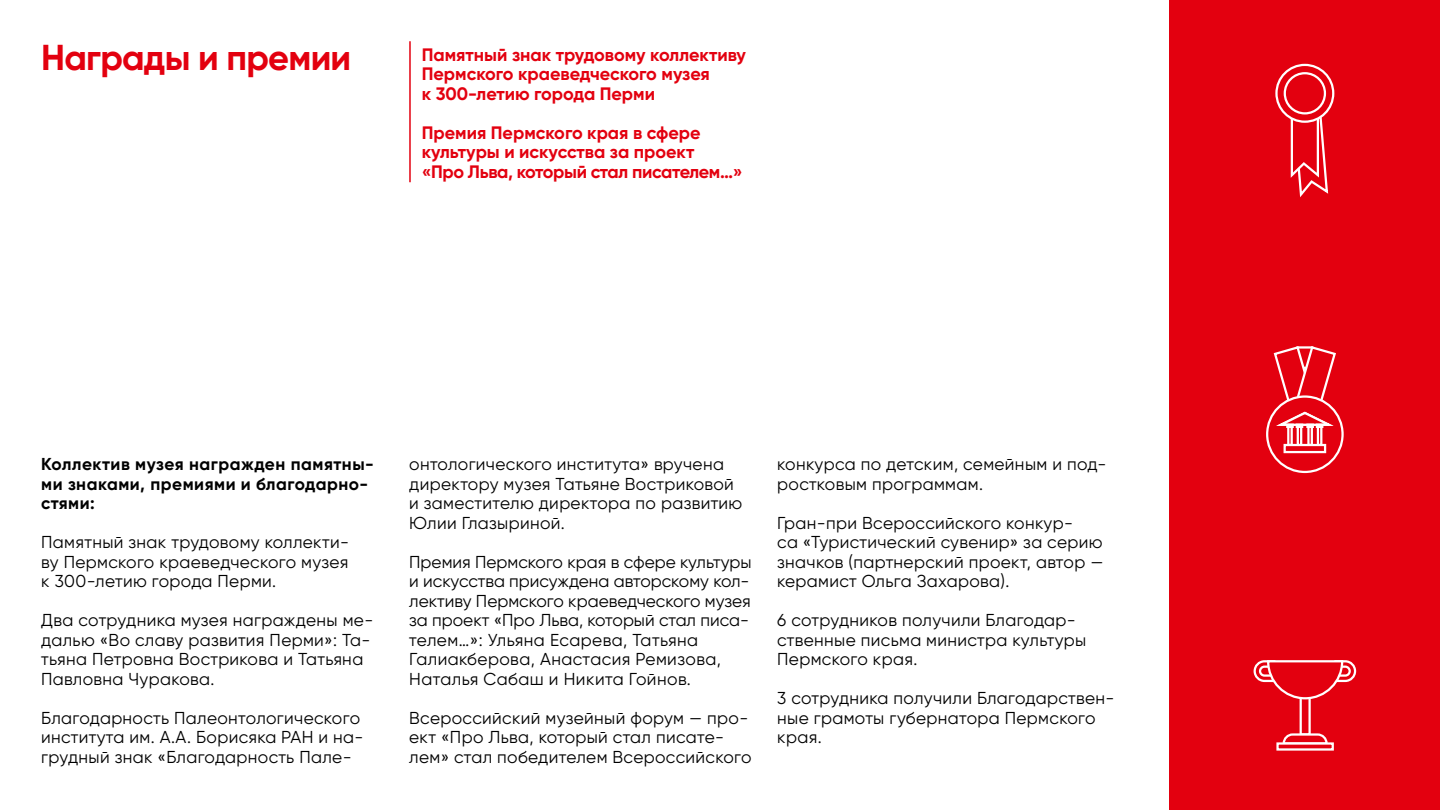
<style>
.page{position:relative;width:1440px;height:810px;background:#fff}
.page>*{position:absolute;margin:0;border:0;box-sizing:border-box;transform-origin:0 0}
.t1{font:700 36px "Gilroy";letter-spacing:-.02em;color:#e3000f}
.t2{font:700 18px/19.5px "Gilroy";color:#e3000f}
.t3{font:17.25px/19.5px "Gilroy";letter-spacing:.02em;color:#000}
.t4{font:17.25px/19.5px "Gilroy";color:#000}
.t5{font:700 17.25px/19.5px "Gilroy";letter-spacing:.03em;color:#000}
</style>
<div class="page">
<hr style="left:409px;top:41px;width:2px;height:141px;background:#e3000f">
<div style="left:1170px;top:0;width:270px;height:810px;background:#e3000f"></div>
<svg style="left:1290px;top:112px;width:39px;height:86px"></svg>
<svg style="left:1276px;top:65px;width:57px;height:57px"></svg>
<div style="left:1275px;top:64px;width:59px;height:59px;border:2px solid #fff;border-radius:50%"></div>
<div style="left:1285px;top:73px;width:40px;height:40px;background:#e3000f;border-radius:50%"></div>
<div style="left:1284px;top:72px;width:42px;height:43px;border:2px solid #fff;border-radius:50%"></div>
<svg style="left:1267px;top:397px;width:76px;height:75px"></svg>
<div style="left:1266px;top:395px;width:78px;height:78px;border:2px solid #fff;border-radius:50%"></div>
<svg style="left:1287px;top:428px;width:6px;height:16px"></svg>
<svg style="left:1297px;top:428px;width:5px;height:16px"></svg>
<svg style="left:1307px;top:428px;width:6px;height:16px"></svg>
<svg style="left:1271px;top:346px;width:67px;height:82px"></svg>
<svg style="left:1317px;top:426px;width:5px;height:18px"></svg>
<div style="left:1284px;top:444px;width:42px;height:9px;background:#e3000f;border:2px solid #fff"></div>
<div style="left:1300px;top:696px;width:11px;height:40px;background:#e3000f;border:2px solid #fff"></div>
<svg style="left:1282px;top:732px;width:46px;height:10px"></svg>
<div style="left:1276px;top:742px;width:58px;height:9px;background:#e3000f;border:2px solid #fff"></div>
<svg style="left:1253px;top:660px;width:104px;height:41px"></svg>
<h1 class="t1" style="left:41px;top:35px;width:312px">Награды и премии</h1>
<p class="t2" style="left:422px;top:45px;width:326px">Памятный знак трудовому коллективу<br>Пермского краеведческого музея<br>к 300-летию города Перми</p>
<p class="t2" style="left:422px;top:123px;width:322px">Премия Пермского края в сфере культуры и искусства за проект<br>«Про Льва, который стал писателем…»</p>
<p class="t5" style="left:41px;top:454px;width:334px">Коллектив музея награжден памятны&shy;ми знаками, премиями и благодарно&shy;стями:</p>
<p class="t3" style="left:41px;top:532px;width:309px;text-align:justify">Памятный знак трудовому коллекти&shy;ву Пермского краеведческого музея к 300-летию города Перми.</p>
<p class="t3" style="left:41px;top:610px;width:334px">Два сотрудника музея награждены ме&shy;далью «Во славу развития Перми»: Та&shy;тьяна Петровна Вострикова и Татьяна<br>Павловна Чуракова.</p>
<p class="t3" style="left:41px;top:708px;width:324px">Благодарность Палеонтологического института им. А.А. Борисяка РАН и на&shy;грудный знак «Благодарность Пале-</p>
<p class="t3" style="left:409px;top:454px;width:335px">онтологического института» вручена директору музея Татьяне Востриковой и заместителю директора по развитию<br>Юлии Глазыриной.</p>
<p class="t4" style="left:409px;top:552px;width:344px">Премия Пермского края в сфере культуры и искусства присуждена авторскому кол&shy;лективу Пермского краеведческого музея за проект «Про Льва, который стал писа&shy;телем…»: Ульяна Есарева, Татьяна Галиакберова, Анастасия Ремизова, Наталья Сабаш и Никита Гойнов.</p>
<p class="t3" style="left:409px;top:708px;width:344px">Всероссийский музейный форум — про&shy;ект «Про Льва, который стал писате&shy;лем» стал победителем Всероссийского</p>
<p class="t3" style="left:777px;top:454px;width:331px">конкурса по детским, семейным и под&shy;ростковым программам.</p>
<p class="t3" style="left:777px;top:513px;width:328px">Гран-при Всероссийского конкур-<br>са «Туристический сувенир» за серию значков (партнерский проект, автор — керамист Ольга Захарова).</p>
<p class="t3" style="left:777px;top:610px;width:311px">6 сотрудников получили Благодар&shy;ственные письма министра культуры<br>Пермского края.</p>
<p class="t3" style="left:777px;top:688px;width:339px">3 сотрудника получили Благодарствен&shy;ные грамоты губернатора Пермского края.</p>
</div>
